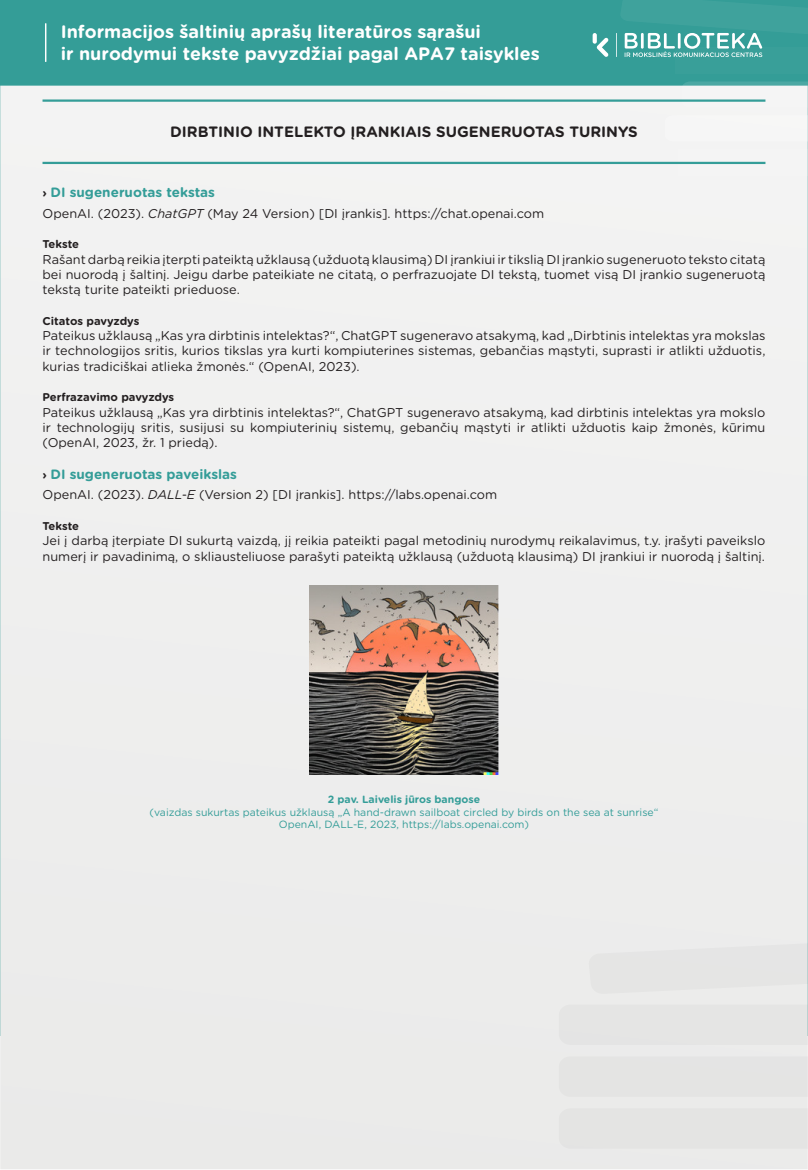
<style>
.page{position:relative;width:808px;height:1170px;background:#fff}
.page>*{position:absolute;margin:0;border:0;box-sizing:border-box;transform-origin:0 0}
.t1{font:700 18px/21.6px "Gotham Rounded";color:#fff}
.t2{font:700 15px "Gotham Rounded";color:#231f20}
.t3{font:700 13.5px "Gotham Rounded";color:#349d98}
.t4{font:12.75px/15.3px "Gotham Rounded";color:#231f20;text-align:justify}
.t5{font:700 11.25px "Gotham Rounded";letter-spacing:-.005em;color:#231f20}
.t6{font:10.5px/12.6px "Gotham Rounded";color:#349d98;text-align:center}
.t7{font:700 10.5px "Gotham Rounded";color:#349d98}
.s1{font-size:12px;color:#231f20}
.s2{font-style:italic}
</style>
<div class="page">
<div style="left:0;top:0;width:808px;height:1035px;background:#349d97"></div>
<div style="left:0;top:86px;width:808px;height:1083px;background:#efefef"></div>
<div style="left:678px;top:149px;width:130px;height:26px;background:#f4f4f4"></div>
<div style="left:665px;top:115px;width:143px;height:26px;background:#f6f6f6"></div>
<svg style="left:681px;top:81px;width:127px;height:27px"></svg>
<div style="left:675px;top:48px;width:133px;height:26px;background:#399f99"></div>
<hr style="left:45px;top:23px;width:1px;height:39px;background:#fff">
<div style="left:559px;top:1108px;width:249px;height:40px;background:#e4e4e3"></div>
<div style="left:559px;top:1056px;width:249px;height:40px;background:#e4e4e3"></div>
<div style="left:559px;top:1004px;width:249px;height:40px;background:#e5e5e4"></div>
<div style="left:588px;top:936px;width:220px;height:58px;background:#e5e5e5"></div>
<svg style="left:593px;top:33px;width:15px;height:24px"></svg>
<svg style="left:616px;top:0;width:192px;height:57px"></svg>
<img style="left:309px;top:585px;width:190px;height:189px">
<hr style="left:43px;top:99px;width:722px;height:3px;background:#349d98">
<hr style="left:43px;top:162px;width:722px;height:2px;background:#349d98">
<h1 class="t1" style="left:61px;top:20px;width:480px">Informacijos šaltinių aprašų literatūros sąrašui<br>ir nurodymui tekste pavyzdžiai pagal APA7 taisykles</h1>
<p class="t2" style="left:170px;top:121px;width:469px">DIRBTINIO INTELEKTO ĮRANKIAIS SUGENERUOTAS TURINYS</p>
<p class="t3" style="left:43px;top:182px;width:174px"><span class="s1">›</span> DI sugeneruotas tekstas</p>
<p class="t4" style="left:43px;top:205px;width:503px">OpenAI. (2023). <span class="s2">ChatGPT</span> (May 24 Version) [DI įrankis]. https://chat.openai.com</p>
<p class="t5" style="left:43px;top:236px;width:38px">Tekste</p>
<p class="t4" style="left:43px;top:251px;width:724px">Rašant darbą reikia įterpti pateiktą užklausą (užduotą klausimą) DI įrankiui ir tikslią DI įrankio sugeneruoto teksto citatą bei nuorodą į šaltinį. Jeigu darbe pateikiate ne citatą, o perfrazuojate DI tekstą, tuomet visą DI įrankio sugeneruotą tekstą turite pateikti prieduose.</p>
<p class="t5" style="left:43px;top:312px;width:98px">Citatos pavyzdys</p>
<p class="t4" style="left:43px;top:327px;width:724px">Pateikus užklausą „Kas yra dirbtinis intelektas?“, ChatGPT sugeneravo atsakymą, kad „Dirbtinis intelektas yra mokslas ir technologijos sritis, kurios tikslas yra kurti kompiuterines sistemas, gebančias mąstyti, suprasti ir atlikti užduotis, kurias tradiciškai atlieka žmonės.“ (OpenAI, 2023).</p>
<p class="t5" style="left:43px;top:389px;width:133px">Perfrazavimo pavyzdys</p>
<p class="t4" style="left:43px;top:404px;width:724px">Pateikus užklausą „Kas yra dirbtinis intelektas?“, ChatGPT sugeneravo atsakymą, kad dirbtinis intelektas yra mokslo ir technologijų sritis, susijusi su kompiuterinių sistemų, gebančių mąstyti ir atlikti užduotis kaip žmonės, kūrimu (OpenAI, 2023, žr. 1 priedą).</p>
<p class="t3" style="left:43px;top:464px;width:196px"><span class="s1">›</span> DI sugeneruotas paveikslas</p>
<p class="t4" style="left:43px;top:486px;width:456px">OpenAI. (2023). <span class="s2">DALL-E</span> (Version 2) [DI įrankis]. https://labs.openai.com</p>
<p class="t5" style="left:43px;top:518px;width:38px">Tekste</p>
<p class="t4" style="left:43px;top:532px;width:724px">Jei į darbą įterpiate DI sukurtą vaizdą, jį reikia pateikti pagal metodinių nurodymų reikalavimus, t.y. įrašyti paveikslo numerį ir pavadinimą, o skliausteliuose parašyti pateiktą užklausą (užduotą klausimą) DI įrankiui ir nuorodą į šaltinį.</p>
<p class="t7" style="left:328px;top:791px;width:154px">2 pav. Laivelis jūros bangose</p>
<p class="t6" style="left:149px;top:805px;width:510px">(vaizdas sukurtas pateikus užklausą „A hand-drawn sailboat circled by birds on the sea at sunrise“<br>OpenAI, DALL-E, 2023, https://labs.openai.com)</p>
</div>
